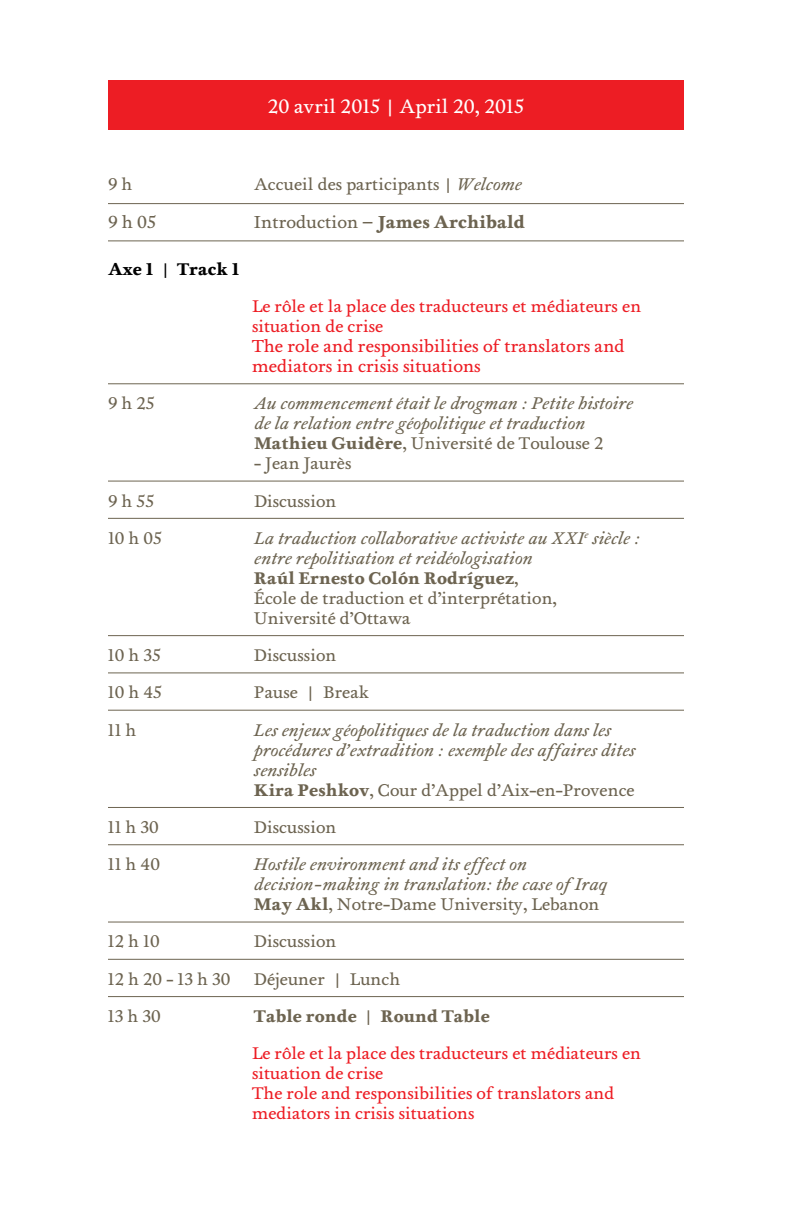
<style>
.page{position:relative;width:792px;height:1224px;background:#fff}
.page>*{position:absolute;margin:0;border:0;box-sizing:border-box;transform-origin:0 0}
.t1{font:20px "Foundry Wilson";color:#fff}
.t2{font:18px/20px "Foundry Wilson";color:#ed1d24}
.t3{font:700 18px "Foundry Wilson";color:#6d6451}
.t4{font:18px "Foundry Wilson";color:#6d6451}
.t5{font:italic 17.6px/20px "Foundry Wilson";color:#6d6451}
.t6{font:17.6px/20px "Foundry Wilson";color:#ed1d24}
.t7{font:17.6px "Foundry Wilson";color:#6d6451}
.t8{font:700 17.6px "Foundry Wilson";color:#6d6451}
.t9{font:700 17.6px "Foundry Wilson";color:#000}
.s1{font-style:italic}
.s2{font-weight:400}
.s3{font-weight:700;font-style:normal}
.s4{font-style:normal}
</style>
<div class="page">
<div style="left:108px;top:81px;width:576px;height:49px;background:#ed1d24"></div>
<hr style="left:108px;top:203px;width:576px;height:1px;background:#6d6451">
<hr style="left:108px;top:241px;width:576px;height:1px;background:#6d6451">
<hr style="left:108px;top:383px;width:576px;height:1px;background:#6d6451">
<hr style="left:108px;top:481px;width:576px;height:1px;background:#6d6451">
<hr style="left:108px;top:518px;width:576px;height:1px;background:#6d6451">
<hr style="left:108px;top:635px;width:576px;height:1px;background:#6d6451">
<hr style="left:108px;top:673px;width:576px;height:1px;background:#6d6451">
<hr style="left:108px;top:710px;width:576px;height:1px;background:#6d6451">
<hr style="left:108px;top:807px;width:576px;height:1px;background:#6d6451">
<hr style="left:108px;top:844px;width:576px;height:1px;background:#6d6451">
<hr style="left:108px;top:922px;width:576px;height:1px;background:#6d6451">
<hr style="left:108px;top:959px;width:576px;height:1px;background:#6d6451">
<hr style="left:108px;top:996px;width:576px;height:1px;background:#6d6451">
<p class="t1" style="left:268px;top:95px;width:258px">20 avril 2015 | April 20, 2015</p>
<p class="t7" style="left:108px;top:174px;width:26px">9 h</p>
<p class="t7" style="left:254px;top:174px;width:269px">Accueil des participants | <span class="s1">Welcome</span></p>
<p class="t4" style="left:108px;top:211px;width:50px">9 h 05</p>
<p class="t3" style="left:254px;top:211px;width:273px"><span class="s2">Introduction –</span> James Archibald</p>
<p class="t9" style="left:108px;top:258px;width:133px">Axe 1 | Track 1</p>
<p class="t6" style="left:252px;top:296px;width:391px">Le rôle et la place des traducteurs et médiateurs en situation de crise</p>
<p class="t2" style="left:252px;top:336px;width:374px">The role and responsibilities of translators and mediators in crisis situations</p>
<p class="t7" style="left:108px;top:393px;width:48px">9 h 25</p>
<p class="t5" style="left:254px;top:394px;width:381px">Au commencement était le drogman : Petite histoire de la relation entre géopolitique et traduction<br><span class="s3">Mathieu Guidère</span><span class="s4">, Université de Toulouse 2</span></p>
<p class="t7" style="left:254px;top:453px;width:99px">- Jean Jaurès</p>
<p class="t7" style="left:108px;top:490px;width:48px">9 h 55</p>
<p class="t7" style="left:254px;top:490px;width:84px">Discussion</p>
<p class="t7" style="left:108px;top:528px;width:56px">10 h 05</p>
<p class="t5" style="left:254px;top:528px;width:388px">La traduction collaborative activiste au XXI<sup>e</sup> siècle : entre repolitisation et reidéologisation<br><span class="s3">Raúl Ernesto Colón Rodríguez</span><span class="s4">,<br>École de traduction et d’interprétation, Université d’Ottawa</span></p>
<p class="t7" style="left:108px;top:645px;width:55px">10 h 35</p>
<p class="t7" style="left:254px;top:645px;width:84px">Discussion</p>
<p class="t7" style="left:108px;top:682px;width:56px">10 h 45</p>
<p class="t7" style="left:254px;top:682px;width:117px">Pause | Break</p>
<p class="t7" style="left:108px;top:720px;width:30px">11 h</p>
<p class="t5" style="left:254px;top:720px;width:383px">Les enjeux géopolitiques de la traduction dans les procédures d’extradition : exemple des affaires dites sensibles<br><span class="s3">Kira Peshkov</span><span class="s4">, Cour d’Appel d’Aix-en-Provence</span></p>
<p class="t7" style="left:108px;top:817px;width:52px">11 h 30</p>
<p class="t7" style="left:254px;top:817px;width:84px">Discussion</p>
<p class="t7" style="left:108px;top:854px;width:54px">11 h 40</p>
<p class="t5" style="left:254px;top:855px;width:354px">Hostile environment and its effect on decision-making in translation: the case of Iraq<br><span class="s3">May Akl</span><span class="s4">, Notre-Dame University, Lebanon</span></p>
<p class="t7" style="left:108px;top:931px;width:53px">12 h 10</p>
<p class="t7" style="left:254px;top:931px;width:84px">Discussion</p>
<p class="t7" style="left:108px;top:969px;width:124px">12 h 20 - 13 h 30</p>
<p class="t7" style="left:254px;top:969px;width:148px">Déjeuner | Lunch</p>
<p class="t7" style="left:108px;top:1006px;width:54px">13 h 30</p>
<p class="t8" style="left:254px;top:1006px;width:238px">Table ronde | Round Table</p>
<p class="t6" style="left:252px;top:1044px;width:391px">Le rôle et la place des traducteurs et médiateurs en situation de crise<br>The role and responsibilities of translators and mediators in crisis situations</p>
</div>
